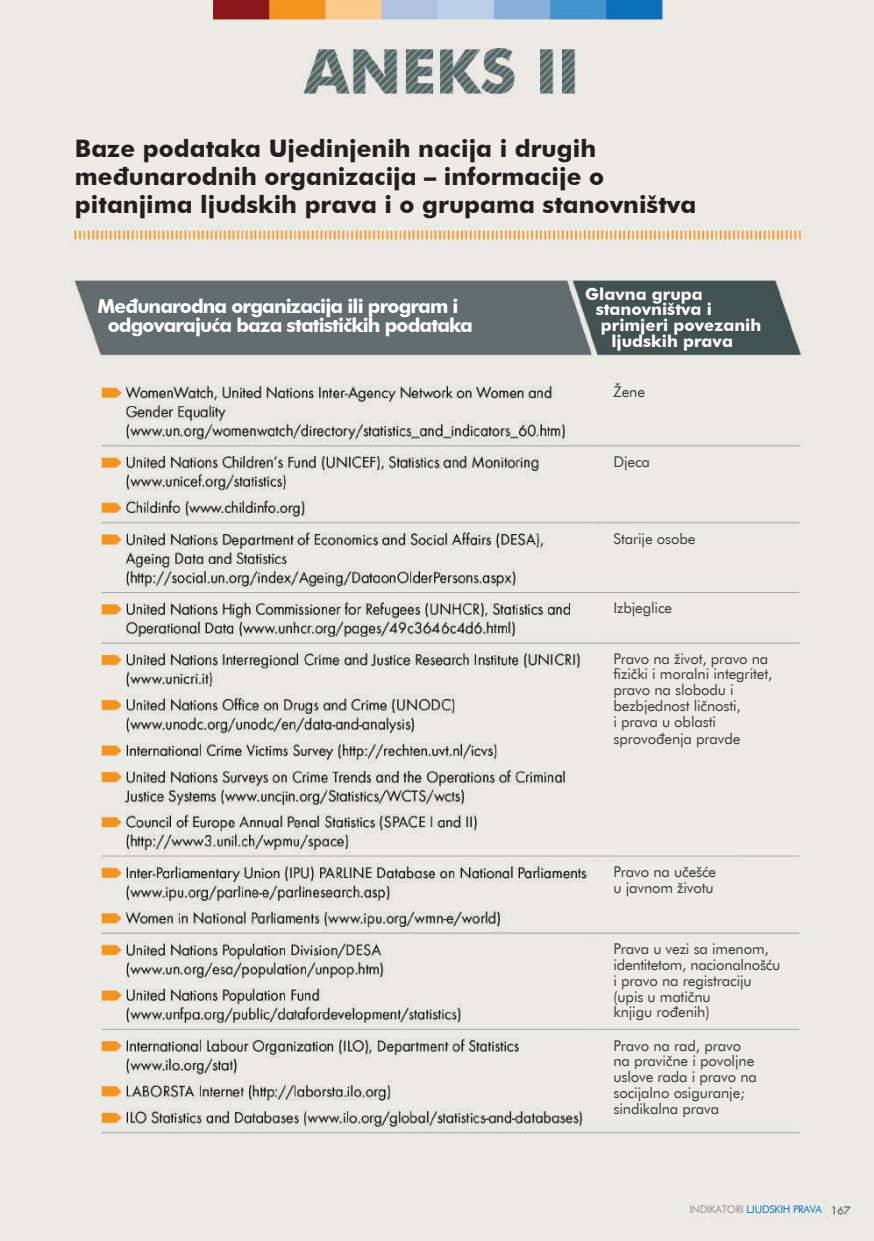
<style>
.page{position:relative;width:874px;height:1241px;background:#fff}
.page>*{position:absolute;margin:0;border:0;box-sizing:border-box;transform-origin:0 0}
.t1{font:700 24.15px/28px "Futura BT";color:#231f20}
.t2{font:700 19.25px/19.2px "Futura BT";letter-spacing:-.045em;color:#fff}
.t3{font:700 16.62px "Futura BT";color:#fff}
.t4{font:14.88px/15.8px "Futura BT";letter-spacing:-.01em;color:#3e3e3f}
.t5{font:10.5px "Futura BT";color:#0673ba}
.t6{font:10.5px "Futura BT";color:#9b8e86}
</style>
<div class="page">
<img style="left:0;top:0;width:873px;height:1240px">
<div style="left:681px;top:1201px;width:148px;height:15px;background:#eaebe5"></div>
<h1 class="t1" style="left:75px;top:134px;width:622px">Baze podataka Ujedinjenih nacija i drugih međunarodnih organizacija – informacije o pitanjima ljudskih prava i o grupama stanovništva</h1>
<p class="t2" style="left:108px;top:296px;width:366px;text-indent:-10px">Međunarodna organizacija ili program i odgovarajuća baza statističkih podataka</p>
<p class="t3" style="left:585px;top:283px;width:119px">Glavna grupa</p>
<p class="t3" style="left:595px;top:299px;width:118px">stanovništva i</p>
<p class="t3" style="left:600px;top:315px;width:162px">primjeri povezanih</p>
<p class="t3" style="left:611px;top:331px;width:123px">ljudskih prava</p>
<p class="t4" style="left:613px;top:384px;width:33px">Žene</p>
<p class="t4" style="left:613px;top:454px;width:38px">Djeca</p>
<p class="t4" style="left:613px;top:531px;width:83px">Starije osobe</p>
<p class="t4" style="left:613px;top:599px;width:60px">Izbjeglice</p>
<p class="t4" style="left:613px;top:650px;width:160px">Pravo na život, pravo na fizički i moralni integritet, pravo na slobodu i bezbjednost ličnosti,<br>i prava u oblasti</p>
<p class="t4" style="left:613px;top:730px;width:128px">sprovođenja pravde</p>
<p class="t4" style="left:613px;top:863px;width:104px">Pravo na učešće u javnom životu</p>
<p class="t4" style="left:613px;top:940px;width:168px">Prava u vezi sa imenom, identitetom, nacionalnošću i pravo na registraciju (upis u matičnu<br>knjigu rođenih)</p>
<p class="t4" style="left:613px;top:1037px;width:145px">Pravo na rad, pravo na pravične i povoljne uslove rada i pravo na socijalno osiguranje; sindikalna prava</p>
<p class="t6" style="left:689px;top:1202px;width:24px">indikatori</p>
<p class="t5" style="left:746px;top:1202px;width:29px">Lju dskih</p>
<p class="t5" style="left:792px;top:1202px;width:7px">prava</p>
</div>
